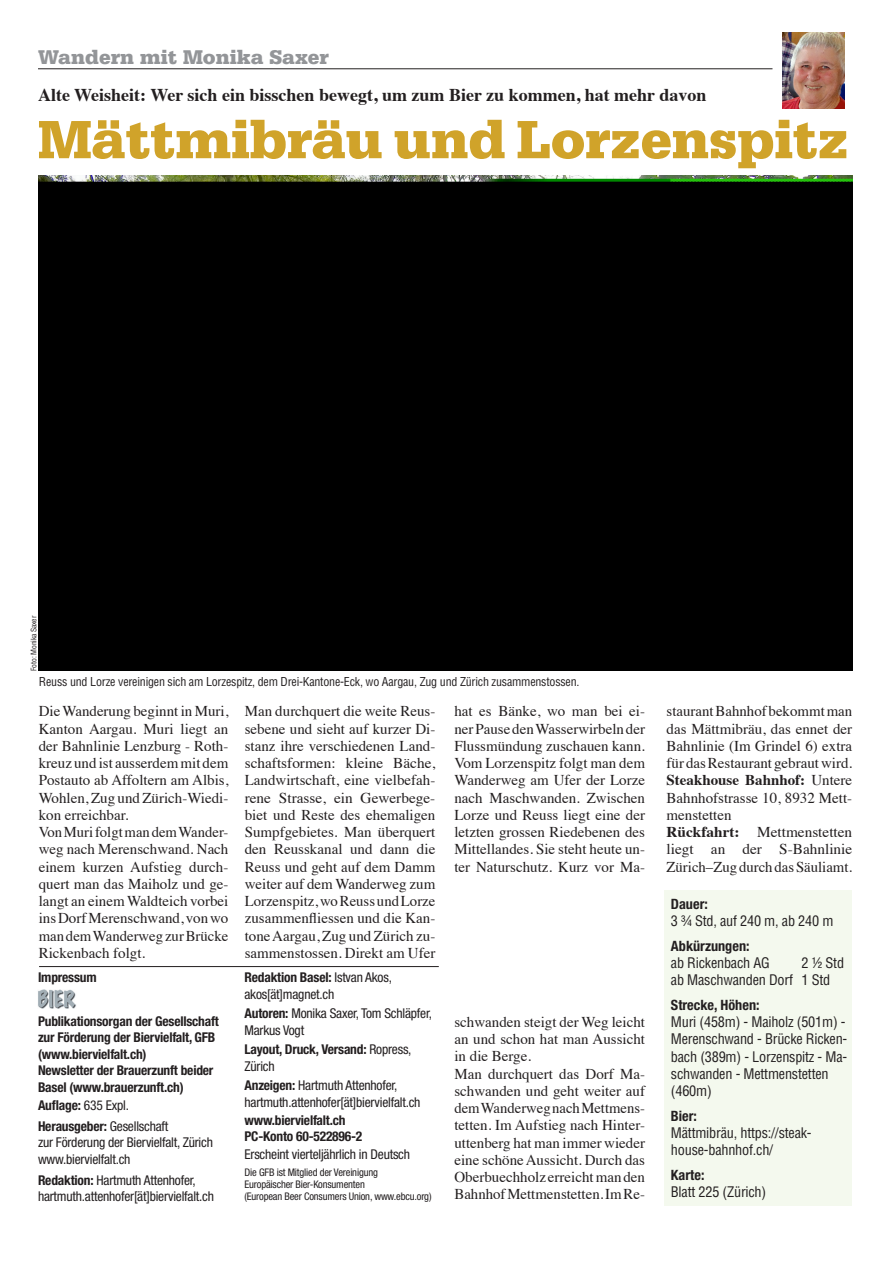
<style>
.page{position:relative;width:893px;height:1263px;background:#fff}
.page>*{position:absolute;margin:0;border:0;box-sizing:border-box;transform-origin:0 0}
.t1{font:900 56.85px "Serifa Std";letter-spacing:-.01em;color:#d0a32a}
.t2{font:900 21px "Serifa Std";color:#939598}
.t3{font:700 18px "Times";color:#231f20}
.t4{font:15px/17.2px "Times";color:#231f20}
.t5{font:condensed 14.25px/17.2px "Helvetica LT Std";letter-spacing:-.015em;color:#231f20}
.t6{font:700 condensed 14.25px "Helvetica Neue";color:#231f20}
.t7{font:condensed 13.5px/16.5px "Helvetica Neue";letter-spacing:-.015em;color:#231f20}
.t8{font:700 condensed 13.5px/16.5px "Helvetica Neue";letter-spacing:-.015em;color:#231f20}
.t9{font:condensed 12px "Helvetica LT Std";letter-spacing:-.015em;color:#231f20}
.t10{font:condensed 10.5px/12px "Helvetica Neue";letter-spacing:-.015em;color:#231f20}
.t11{font:condensed 7.5px "Helvetica LT Std";letter-spacing:-.015em;color:#231f20}
.s1{font-weight:400}
.s2{font-weight:700}
</style>
<div class="page">
<img style="left:782px;top:33px;width:62px;height:76px">
<img style="left:38px;top:990px;width:38px;height:19px">
<hr style="left:39px;top:966px;width:400px;height:1px;background:#231f20">
<hr style="left:38px;top:69px;width:734px;height:1px;background:#231f20">
<div style="left:38px;top:176px;width:815px;height:495px;background:#000"></div>
<div style="left:664px;top:890px;width:188px;height:315px;background:#f4f9ee"></div>
<h2 class="t2" style="left:38px;top:44px;width:292px">Wandern mit Monika Saxer</h2>
<p class="t3" style="left:38px;top:78px;width:670px">Alte Weisheit: Wer sich ein bisschen bewegt, um zum Bier zu kommen, hat mehr davon</p>
<h1 class="t1" style="left:38px;top:106px;width:812px">Mättmibräu und Lorzenspitz</h1>
<p class="t11" style="left:29px;top:671px;width:56px;rotate:-90deg">Foto: Monika Saxer</p>
<p class="t9" style="left:39px;top:674px;width:542px">Reuss und Lorze vereinigen sich am Lorzespitz, dem Drei-Kantone-Eck, wo Aargau, Zug und Zürich zusammenstossen.</p>
<p class="t4" style="left:39px;top:701px;width:191px">Die Wanderung beginnt in Muri,<br>Kanton Aargau. Muri liegt an der Bahnlinie Lenzburg - Roth&shy;kreuz und ist ausserdem mit dem<br>Postauto ab Affoltern am Albis,<br>Wohlen, Zug und Zürich-Wiedi&shy;kon erreichbar.<br>Von Muri folgt man dem Wander&shy;weg nach Merenschwand. Nach einem kurzen Aufstieg durch&shy;quert man das Maiholz und ge&shy;langt an einem Waldteich vorbei ins Dorf Merenschwand, von wo man dem Wanderweg zur Brücke<br>Rickenbach folgt.</p>
<p class="t4" style="left:245px;top:701px;width:192px;text-align:justify">Man durchquert die weite Reus&shy;sebene und sieht auf kurzer Di&shy;stanz ihre verschiedenen Land&shy;schaftsformen: kleine Bäche, Landwirtschaft, eine vielbefah&shy;rene Strasse, ein Gewerbege&shy;biet und Reste des ehemaligen Sumpfgebietes. Man überquert den Reusskanal und dann die Reuss und geht auf dem Damm weiter auf dem Wanderweg zum Lorzenspitz, wo Reuss und Lorze zusammenfliessen und die Kan&shy;tone Aargau, Zug und Zürich zu&shy;sammenstossen. Direkt am Ufer</p>
<p class="t4" style="left:454px;top:701px;width:192px;text-align:justify">hat es Bänke, wo man bei ei&shy;ner Pause den Wasserwirbeln der Flussmündung zuschauen kann.<br>Vom Lorzenspitz folgt man dem Wanderweg am Ufer der Lorze nach Maschwanden. Zwischen Lorze und Reuss liegt eine der letzten grossen Riedebenen des Mittellandes. Sie steht heute un&shy;ter Naturschutz. Kurz vor Ma-</p>
<p class="t8" style="left:38px;top:969px;width:60px">Impressum</p>
<p class="t8" style="left:38px;top:1012px;width:182px">Publikationsorgan der Gesellschaft zur Förderung der Biervielfalt, GFB (www.biervielfalt.ch)<br>Newsletter der Brauerzunft beider<br>Basel (www.brauerzunft.ch)</p>
<p class="t8" style="left:38px;top:1094px;width:132px;line-height:21px">Auflage: <span class="s1">635 Expl.<br></span>Herausgeber: <span class="s1">Gesellschaft</span></p>
<p class="t7" style="left:38px;top:1134px;width:176px">zur Förderung der Biervielfalt, Zürich www.biervielfalt.ch</p>
<p class="t7" style="left:38px;top:1171px;width:178px"><span class="s2">Redaktion:</span> Hartmuth Attenhofer, hartmuth.attenhofer[ät]biervielfalt.ch</p>
<p class="t7" style="left:244px;top:969px;width:149px"><span class="s2">Redaktion Basel:</span> Istvan Akos, akos[ät]magnet.ch</p>
<p class="t7" style="left:244px;top:1005px;width:189px"><span class="s2">Autoren:</span> Monika Saxer, Tom Schläpfer,<br>Markus Vogt</p>
<p class="t8" style="left:244px;top:1041px;width:169px">Layout, Druck, Versand: <span class="s1">Ropress,<br>Zürich</span></p>
<p class="t7" style="left:244px;top:1077px;width:178px"><span class="s2">Anzeigen:</span> Hartmuth Attenhofer, hartmuth.attenhofer[ät]biervielfalt.ch</p>
<p class="t8" style="left:244px;top:1111px;width:119px">www.biervielfalt.ch<br>PC-Konto 60-522896-2</p>
<p class="t7" style="left:244px;top:1146px;width:167px">Erscheint vierteljährlich in Deutsch</p>
<p class="t10" style="left:244px;top:1166px;width:189px">Die GFB ist Mitglied der Vereinigung<br>Europäischer Bier-Konsumenten<br>(European Beer Consumers Union, www.ebcu.org)</p>
<p class="t4" style="left:454px;top:1012px;width:192px">schwanden steigt der Weg leicht an und schon hat man Aussicht in die Berge.<br>Man durchquert das Dorf Ma&shy;schwanden und geht weiter auf dem Wanderweg nach Mettmens&shy;tetten. Im Aufstieg nach Hinter&shy;uttenberg hat man immer wieder eine schöne Aussicht. Durch das<br>Oberbuechholz erreicht man den<br>Bahnhof Mettmenstetten. Im Re-</p>
<p class="t4" style="left:666px;top:701px;width:187px">staurant Bahnhof bekommt man das Mättmibräu, das ennet der<br>Bahnlinie (Im Grindel 6) extra für das Restaurant gebraut wird.<br><span class="s2">Steakhouse Bahnhof:</span> Untere<br>Bahnhofstrasse 10, 8932 Mett&shy;menstetten<br><span class="s2">Rückfahrt:</span> Mettmenstetten liegt an der S-Bahnlinie<br>Zürich–Zug durch das Säuliamt.</p>
<p class="t6" style="left:671px;top:895px;width:38px">Dauer:</p>
<p class="t5" style="left:671px;top:912px;width:164px">3 ¾ Std, auf 240 m, ab 240 m</p>
<p class="t6" style="left:671px;top:937px;width:80px">Abkürzungen:</p>
<p class="t5" style="left:671px;top:954px;width:100px">ab Rickenbach AG</p>
<p class="t5" style="left:671px;top:954px;width:175px;text-indent:131px">2 ½ Std ab Maschwanden Dorf 1 Std</p>
<p class="t6" style="left:671px;top:996px;width:90px">Strecke, Höhen:</p>
<p class="t5" style="left:671px;top:1013px;width:178px">Muri (458m) - Maiholz (501m) -<br>Merenschwand - Brücke Ricken&shy;bach (389m) - Lorzenspitz - Ma&shy;schwanden - Mettmenstetten (460m)</p>
<p class="t6" style="left:671px;top:1107px;width:28px">Bier:</p>
<p class="t5" style="left:671px;top:1124px;width:142px">Mättmibräu, https://steak&shy;house-bahnhof.ch/</p>
<p class="t6" style="left:671px;top:1166px;width:35px">Karte:</p>
<p class="t5" style="left:671px;top:1183px;width:97px">Blatt 225 (Zürich)</p>
</div>
